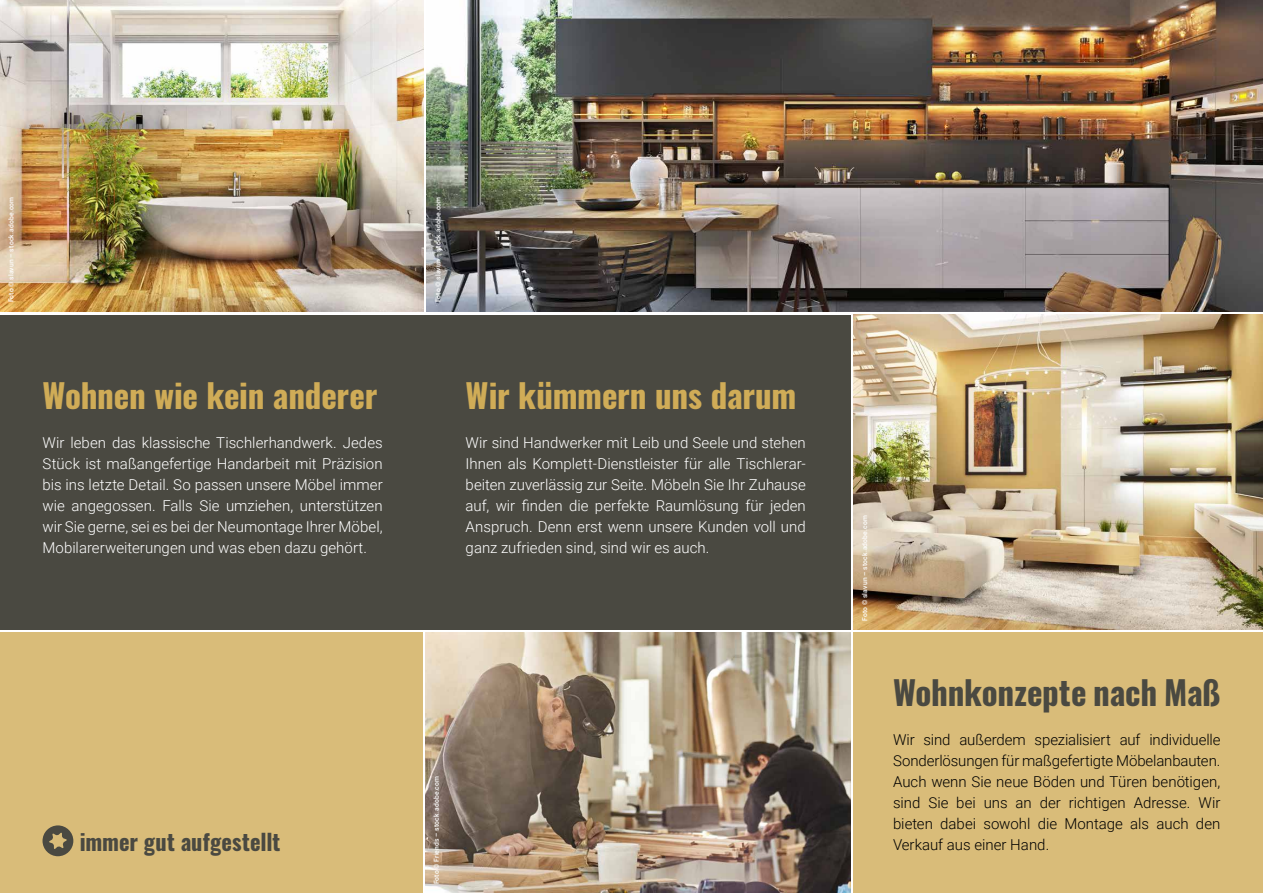
<style>
.page{position:relative;width:1263px;height:893px;background:#fff}
.page>*{position:absolute;margin:0;border:0;box-sizing:border-box;transform-origin:0 0}
.t1{font:33px "Oswald";letter-spacing:-.005em;color:#d0ac57}
.t2{font:33px "Oswald";letter-spacing:-.005em;color:#4a4941}
.t3{font:22.35px "Oswald";letter-spacing:.005em;color:#4a4941}
.t4{font:300 15px/21px "Roboto";color:#fff;text-align:justify}
.t5{font:300 15px/21px "Roboto";color:#000;text-align:justify}
.t6{font:500 6.75px "Roboto";letter-spacing:.025em;color:#fff}
</style>
<div class="page">
<img style="left:427px;top:0;width:836px;height:311px">
<div style="left:854px;top:632px;width:409px;height:261px;background:#d9bc79"></div>
<div style="left:0;top:632px;width:422px;height:261px;background:#d9bc79"></div>
<div style="left:0;top:315px;width:850px;height:314px;background:#4a4941"></div>
<img style="left:0;top:0;width:424px;height:311px">
<img style="left:425px;top:632px;width:425px;height:261px">
<img style="left:854px;top:315px;width:409px;height:314px">
<svg style="left:43px;top:825px;width:30px;height:31px"></svg>
<p class="t6" style="left:6px;top:302px;width:107px;rotate:-90deg">Foto © slavun – stock.adobe.com</p>
<p class="t6" style="left:433px;top:302px;width:107px;rotate:-90deg">Foto © slavun – stock.adobe.com</p>
<h1 class="t1" style="left:43px;top:366px;width:336px">Wohnen wie kein anderer</h1>
<p class="t4" style="left:43px;top:432px;width:342px">Wir leben das klassische Tischlerhandwerk. Jedes Stück ist maßangefertige Handarbeit mit Präzision bis ins letzte Detail. So passen unsere Möbel immer wie angegossen. Falls Sie umziehen, unterstützen wir Sie gerne, sei es bei der Neumontage Ihrer Möbel, Mobilarerweiterungen und was eben dazu gehört.</p>
<h1 class="t1" style="left:466px;top:366px;width:332px">Wir kümmern uns darum</h1>
<p class="t4" style="left:466px;top:432px;width:342px">Wir sind Handwerker mit Leib und Seele und stehen Ihnen als Komplett-Dienstleister für alle Tischlerar&shy;beiten zuverlässig zur Seite. Möbeln Sie Ihr Zuhause auf, wir finden die perfekte Raumlösung für jeden Anspruch. Denn erst wenn unsere Kunden voll und ganz zufrieden sind, sind wir es auch.</p>
<p class="t6" style="left:860px;top:621px;width:107px;rotate:-90deg">Foto © slavun – stock.adobe.com</p>
<h1 class="t2" style="left:893px;top:664px;width:329px">Wohnkonzepte nach Maß</h1>
<p class="t5" style="left:893px;top:729px;width:329px">Wir sind außerdem spezialisiert auf individuelle Sonderlösungen für maßgefertigte Möbelanbauten.<br>Auch wenn Sie neue Böden und Türen benötigen, sind Sie bei uns an der richtigen Adresse. Wir bieten dabei sowohl die Montage als auch den</p>
<p class="t6" style="left:432px;top:884px;width:110px;rotate:-90deg">Foto © Friends – stock.adobe.com</p>
<h2 class="t3" style="left:80px;top:822px;width:202px">immer gut aufgestellt</h2>
<p class="t5" style="left:893px;top:834px;width:158px">Verkauf aus einer Hand.</p>
</div>
